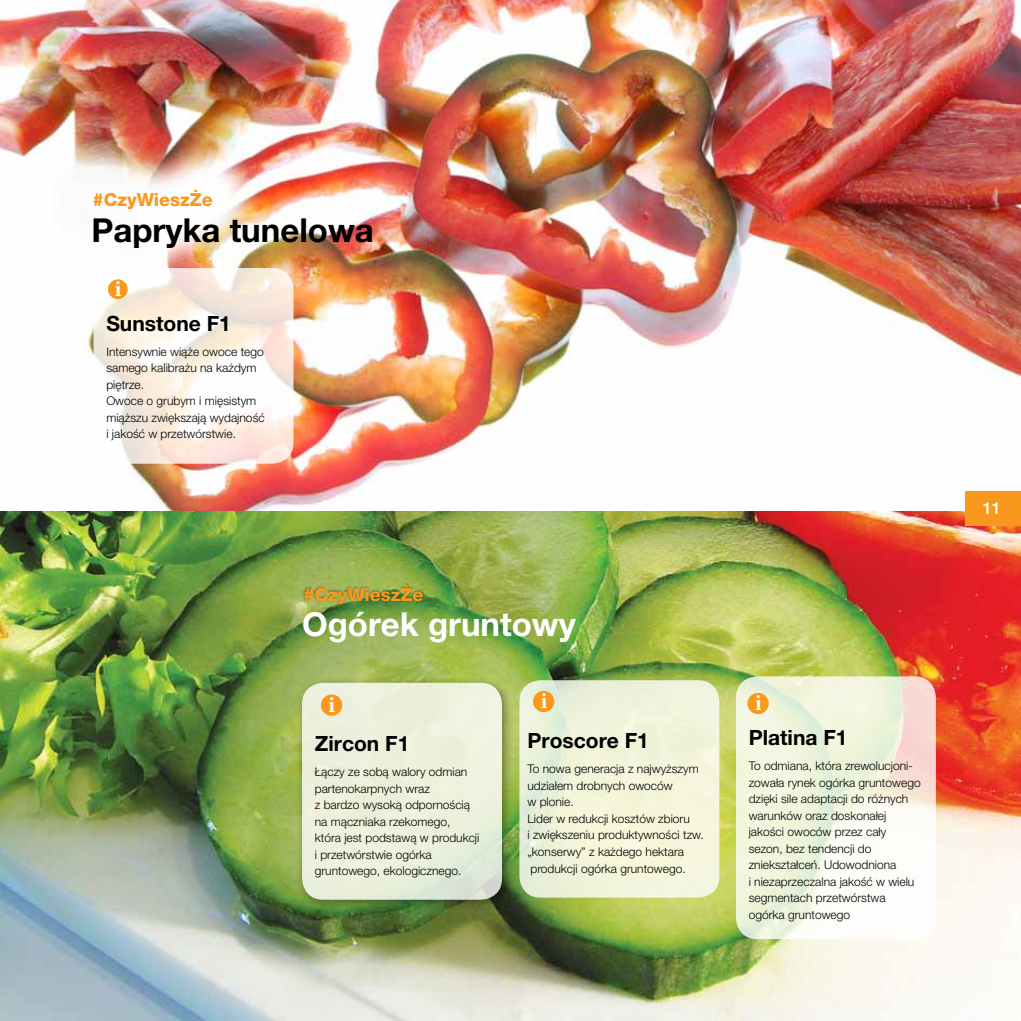
<style>
.page{position:relative;width:1021px;height:1021px;background:#fff}
.page>*{position:absolute;margin:0;border:0;box-sizing:border-box;transform-origin:0 0}
.t1{font:700 33px "Helvetica Neue LT Pro";color:#000}
.t2{font:700 33px "Helvetica Neue LT Pro";color:#fff}
.t3{font:700 22.5px "Minion Pro";color:#fff}
.t4{font:700 21px "Helvetica Neue LT Pro";color:#000}
.t5{font:800 18px "Helvetica Neue LT Pro";color:#f8991d}
.t6{font:500 16.5px "Helvetica Neue LT Pro";color:#fff}
.t7{font:300 12px/16.5px "Helvetica Neue LT Pro";color:#000}
</style>
<div class="page">
<img style="left:0;top:0;width:1020px;height:512px">
<img style="left:0;top:512px;width:1020px;height:508px">
<div style="left:965px;top:491px;width:55px;height:34px;background:#f8991d"></div>
<svg style="left:94px;top:268px;width:199px;height:195px"></svg>
<div style="left:108px;top:279px;width:20px;height:20px;background:#f8991d;border-radius:50%"></div>
<svg style="left:736px;top:676px;width:199px;height:263px"></svg>
<div style="left:748px;top:693px;width:20px;height:20px;background:#f8991d;border-radius:50%"></div>
<div style="left:747px;top:693px;width:21px;height:21px;border:2px solid #f8991d;border-radius:50%"></div>
<div style="left:519px;top:680px;width:200px;height:217px;background:linear-gradient(to right,#e8f0d8,#f8f7de);border-radius:21px"></div>
<div style="left:534px;top:691px;width:19px;height:20px;background:#f8991d;border-radius:50%"></div>
<div style="left:533px;top:691px;width:21px;height:21px;border:2px solid #f8991d;border-radius:50%"></div>
<div style="left:296px;top:677px;width:218px;height:234px;background:#000;opacity:.5"></div>
<div style="left:302px;top:682px;width:200px;height:217px;background:linear-gradient(to bottom,#eff2dd,#e6eddb);border-radius:21px"></div>
<div style="left:322px;top:695px;width:19px;height:20px;background:#f8991d;border-radius:50%"></div>
<div style="left:321px;top:694px;width:21px;height:21px;border:2px solid #f8991d;border-radius:50%"></div>
<img style="left:47px;top:143px;width:212px;height:113px">
<div style="left:302px;top:582px;width:123px;height:24px;background:#000;opacity:.42"></div>
<h3 class="t5" style="left:92px;top:189px;width:122px">#CzyWieszŻe</h3>
<h1 class="t1" style="left:91px;top:209px;width:284px">Papryka tunelowa</h1>
<h2 class="t3" style="left:115px;top:273px;width:8px">i</h2>
<h3 class="t4" style="left:106px;top:310px;width:126px">Sunstone F1</h3>
<p class="t7" style="left:106px;top:343px;width:160px">Intensywnie wiąże owoce tego samego kalibrażu na każdym piętrze.<br>Owoce o grubym i mięsistym miąższu zwiększają wydajność i jakość w przetwórstwie.</p>
<h3 class="t5" style="left:303px;top:584px;width:122px">#CzyWieszŻe</h3>
<h1 class="t2" style="left:302px;top:604px;width:275px">Ogórek gruntowy</h1>
<h2 class="t3" style="left:328px;top:688px;width:8px">i</h2>
<h3 class="t4" style="left:315px;top:730px;width:96px">Zircon F1</h3>
<p class="t7" style="left:315px;top:763px;width:166px">Łączy ze sobą walory odmian partenokarpnych wraz<br>z bardzo wysoką odpornością na mączniaka rzekomego, która jest podstawą w produkcji i przetwórstwie ogórka gruntowego, ekologicznego.</p>
<h2 class="t3" style="left:540px;top:685px;width:8px">i</h2>
<h3 class="t4" style="left:527px;top:728px;width:123px">Proscore F1</h3>
<p class="t7" style="left:527px;top:760px;width:178px">To nowa generacja z najwyższym udziałem drobnych owoców<br>w plonie.<br>Lider w redukcji kosztów zbioru<br>i zwiększeniu produktywności tzw. „konserwy” z każdego hektara produkcji ogórka gruntowego.</p>
<h2 class="t3" style="left:755px;top:687px;width:8px">i</h2>
<h3 class="t4" style="left:748px;top:724px;width:100px">Platina F1</h3>
<p class="t7" style="left:748px;top:757px;width:173px">To odmiana, która zrewolucjoni&shy;zowała rynek ogórka gruntowego dzięki sile adaptacji do różnych warunków oraz doskonałej jakości owoców przez cały sezon, bez tendencji do zniekształceń. Udowodniona<br>i niezaprzeczalna jakość w wielu segmentach przetwórstwa ogórka gruntowego</p>
<h3 class="t6" style="left:982px;top:498px;width:20px">11</h3>
</div>
